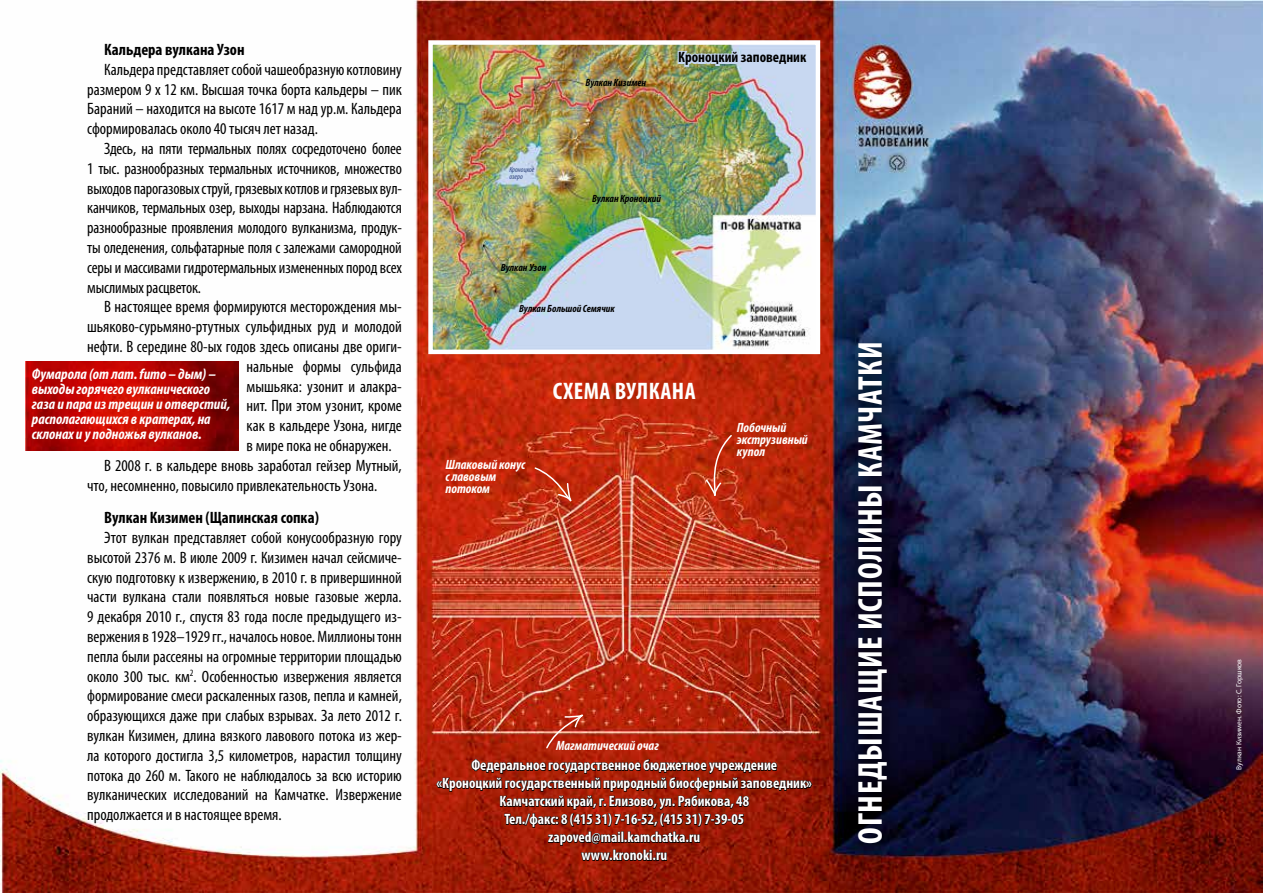
<style>
.page{position:relative;width:1263px;height:893px;background:#fff}
.page>*{position:absolute;margin:0;border:0;box-sizing:border-box;transform-origin:0 0}
.t1{font:700 condensed 34.5px "Myriad Pro";letter-spacing:.02em;color:#fff}
.t2{font:700 condensed 24px "Myriad Pro";letter-spacing:.035em;color:#fff}
.t3{font:condensed 16.5px/19.8px "Myriad Pro";color:#000;text-align:justify}
.t4{font:700 condensed 16.5px "Myriad Pro";color:#000}
.t5{font:700 condensed 15px/18px "Myriad Pro";color:#fff;text-align:center}
.t6{font:italic 700 condensed 15px/15px "Myriad Pro";color:#fff}
.t7{font:700 condensed 15px "Myriad Pro";color:#000}
.t8{font:italic 700 condensed 13.5px/12px "Myriad Pro";color:#fff}
.t9{font:italic 700 condensed 10.5px "Myriad Pro";color:#000}
.t10{font:7.5px "Myriad Pro";color:#fff}
.t11{font:italic condensed 7.5px/7.5px "Myriad Pro";color:#2d4379}
</style>
<div class="page">
<img style="left:0;top:0;width:1263px;height:893px">
<svg style="left:704px;top:433px;width:29px;height:64px;background:#c23d21"></svg>
<svg style="left:533px;top:466px;width:39px;height:36px"></svg>
<svg style="left:545px;top:713px;width:39px;height:37px"></svg>
<div style="left:841px;top:327px;width:64px;height:535px;background:#000;opacity:.88"></div>
<img style="left:433px;top:45px;width:382px;height:304px">
<div style="left:428px;top:40px;width:392px;height:314px;border:4px solid #fff"></div>
<svg style="left:436px;top:759px;width:377px;height:112px;background:#821604"></svg>
<img style="left:676px;top:20px;width:135px;height:84px">
<img style="left:26px;top:362px;width:212px;height:88px">
<p class="t4" style="left:104px;top:39px;width:142px">Кальдера вулкана Узон</p>
<p class="t3" style="left:87px;top:59px;width:316px;text-indent:17px">Кальдера представляет собой чашеобразную котловину размером 9 х 12 км. Высшая точка борта кальдеры – пик Бараний – находится на высоте 1617 м над ур.м. Кальдера сформировалась около 40 тысяч лет назад.</p>
<p class="t3" style="left:87px;top:138px;width:316px;text-indent:17px">Здесь, на пяти термальных полях сосредоточено более 1 тыс. разнообразных термальных источников, множество выходов парогазовых струй, грязевых котлов и грязевых вул&shy;канчиков, термальных озер, выходы нарзана. наблюдаются разнообразные проявления молодого вулканизма, продук&shy;ты оледенения, сольфатарные поля с залежами самородной серы и массивами гидротермальных измененных пород всех мыслимых расцветок.</p>
<p class="t3" style="left:104px;top:297px;width:299px">В настоящее время формируются месторождения мы-</p>
<p class="t3" style="left:87px;top:317px;width:316px">шьяково-сурьмяно-ртутных сульфидных руд и молодой</p>
<p class="t3" style="left:87px;top:336px;width:316px">нефти. В середине 80-ых годов здесь описаны две ориги-</p>
<p class="t3" style="left:247px;top:356px;width:157px">нальные формы сульфида</p>
<p class="t3" style="left:247px;top:376px;width:157px">мышьяка: узонит и алакра-</p>
<p class="t3" style="left:247px;top:396px;width:157px">нит. При этом узонит, кроме</p>
<p class="t3" style="left:247px;top:416px;width:157px">как в кальдере Узона, нигде</p>
<p class="t3" style="left:247px;top:435px;width:147px">в мире пока не обнаружен.</p>
<p class="t3" style="left:104px;top:455px;width:299px">В 2008 г. в кальдере вновь заработал гейзер Мутный,</p>
<p class="t3" style="left:87px;top:475px;width:292px">что, несомненно, повысило привлекательность Узона.</p>
<p class="t4" style="left:104px;top:507px;width:216px">Вулкан Кизимен (Щапинская сопка)</p>
<p class="t3" style="left:87px;top:527px;width:316px;text-indent:17px">Этот вулкан представляет собой конусообразную гору высотой 2376 м. В июле 2009 г. Кизимен начал сейсмиче&shy;скую подготовку к извержению, в 2010 г. в привершинной части вулкана стали появляться новые газовые жерла.<br>9 декабря 2010 г., спустя 83 года после предыдущего из&shy;вержения в 1928–1929 гг., началось новое. миллионы тонн пепла были рассеяны на огромные территории площадью около 300 тыс. км<sup>2</sup>. Особенностью извержения является формирование смеси раскаленных газов, пепла и камней, образующихся даже при слабых взрывах. за лето 2012 г. вулкан Кизимен, длина вязкого лавового потока из жер&shy;ла которого достигла 3,5 километров, нарастил толщину потока до 260 м. Такого не наблюдалось за всю историю вулканических исследований на Камчатке. Извержение продолжается и в настоящее время.</p>
<p class="t6" style="left:32px;top:366px;width:200px">Фумарола (от лат. fumo – дым) – выходы горячего вулканического газа и пара из трещин и отверстий, располагающихся в кратерах, на склонах и у подножья вулканов.</p>
<p class="t9" style="left:585px;top:76px;width:62px">Вулкан Кизимен</p>
<p class="t7" style="left:678px;top:48px;width:129px">Кроноцкий заповедник</p>
<p class="t11" style="left:509px;top:166px;width:27px">Кроноцкое озеро</p>
<p class="t9" style="left:501px;top:261px;width:47px">Вулкан Узон</p>
<p class="t9" style="left:592px;top:192px;width:71px">Вулкан Кроноцкий</p>
<p class="t9" style="left:519px;top:302px;width:97px">Вулкан Большой Семячик</p>
<p class="t8" style="left:445px;top:458px;width:81px">Шлаковый конус с лавовым потоком</p>
<h2 class="t2" style="left:553px;top:376px;width:144px">Схема вулкана</h2>
<p class="t8" style="left:737px;top:421px;width:72px">Побочный экструзивный купол</p>
<p class="t8" style="left:556px;top:739px;width:104px">Магматический очаг</p>
<p class="t5" style="left:436px;top:756px;width:377px">Федеральное государственное бюджетное учреждение<br>«Кроноцкий государственный природный биосферный заповедник» Камчатский край, г. Елизово, ул. Рябикова, 48<br>Тел./факс: 8 (415 31) 7-16-52, (415 31) 7-39-05 zapoved@mail.kamchatka.ru<br>www.kronoki.ru</p>
<h1 class="t1" style="left:849px;top:844px;width:503px;rotate:-90deg">Огнедышащие исполины Камчатки</h1>
<p class="t10" style="left:1234px;top:770px;width:112px;rotate:-90deg">Вулкан Кизимен. Фото: С. Горшков</p>
</div>
